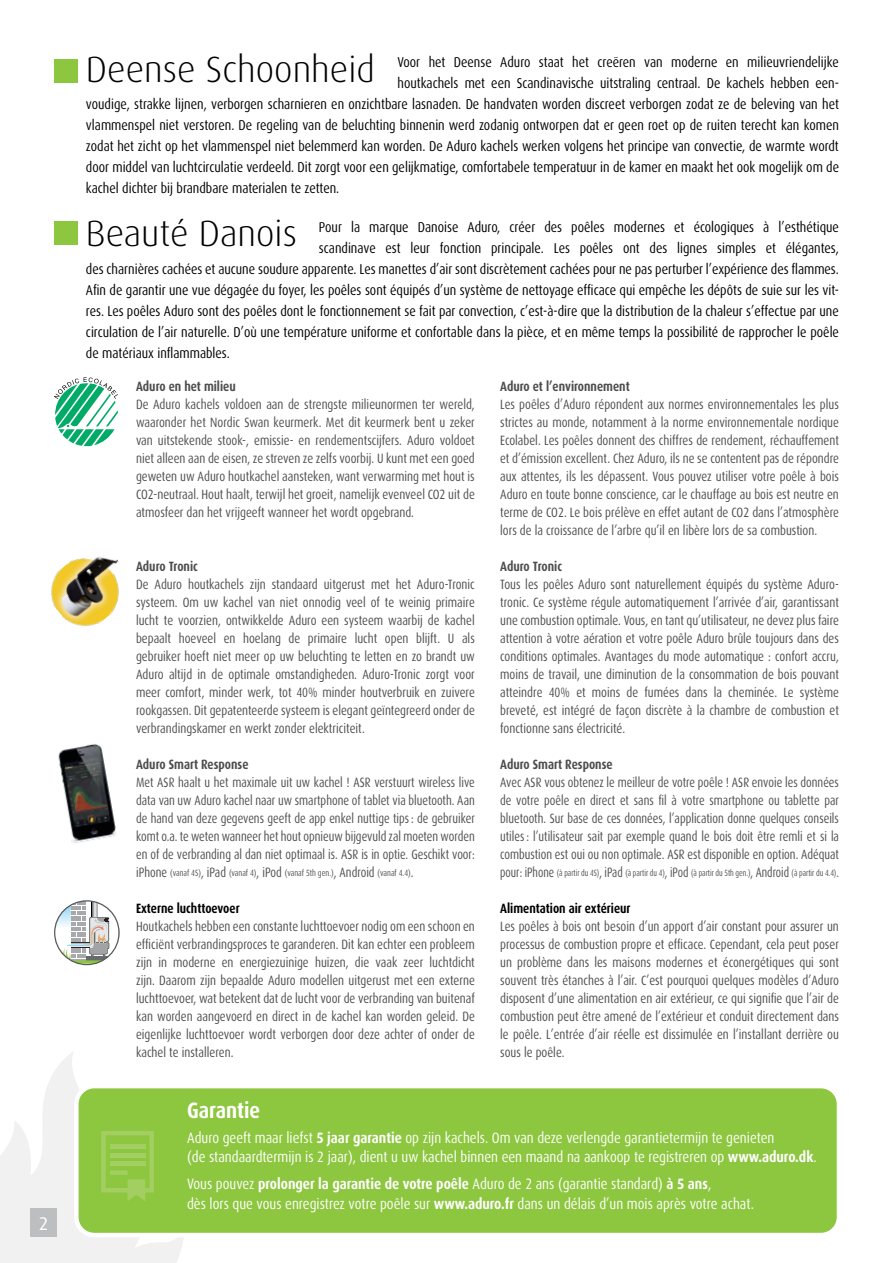
<style>
.page{position:relative;width:893px;height:1263px;background:#fff}
.page>*{position:absolute;margin:0;border:0;box-sizing:border-box;transform-origin:0 0}
.t1{font:300 36.45px "Dax";color:#000}
.t2{font:700 22.2px "Dax";color:#fff;scale:.87 1}
.t3{font:18.3px "Dax";color:#fff}
.t4{font:15px/19.5px "Dax";color:#fff;scale:.87 1}
.t5{font:14.25px "Dax";color:#000;scale:.86 1}
.t6{font:13.5px/18px "Dax";color:#4d4d4f;text-align:justify;scale:.83 1}
.t7{font:13.5px/18px "Dax";color:#4d4d4f;text-align:justify;scale:.8 1}
.t8{font:700 13.5px "Dax";color:#4d4d4f;scale:.83 1}
.t9{font:700 13.5px "Dax";color:#000;scale:.83 1}
.t10{font:9px "Dax";color:#4d4d4f;scale:.76 1}
.t11{font:9px "Dax";color:#4d4d4f;scale:.8 1}
.s1{font-size:13.5px}
.s2{font-weight:700}
</style>
<div class="page">
<img style="left:51px;top:557px;width:68px;height:69px">
<div style="left:54px;top:222px;width:23px;height:23px;background:#8dc63f"></div>
<div style="left:54px;top:60px;width:23px;height:23px;background:#8dc63f"></div>
<svg style="left:54px;top:377px;width:64px;height:69px"></svg>
<img style="left:58px;top:744px;width:58px;height:99px">
<div style="left:76px;top:1086px;width:763px;height:149px;background:#8dc63f;border-radius:18px"></div>
<div style="left:74px;top:1084px;width:767px;height:153px;border:4px solid #fff;border-radius:18px"></div>
<svg style="left:0;top:1052px;width:185px;height:211px"></svg>
<svg style="left:55px;top:901px;width:64px;height:63px"></svg>
<div style="left:54px;top:900px;width:66px;height:65px;border:1px solid #58595b;border-radius:50%"></div>
<h3 class="t3" style="left:39px;top:1214px;width:11px">2</h3>
<h1 class="t1" style="left:86px;top:50px;width:290px">Deense Schoonheid</h1>
<p class="t5" style="left:397px;top:54px;width:515px">Voor het Deense Aduro staat het creëren van moderne en milieuvriendelijke</p>
<p class="t5" style="left:397px;top:75px;width:515px">houtkachels met een Scandinavische uitstraling centraal. De kachels hebben een-</p>
<p class="t5" style="left:86px;top:96px;width:877px">voudige, strakke lijnen, verborgen scharnieren en onzichtbare lasnaden. De handvaten worden discreet verborgen zodat ze de beleving van het</p>
<p class="t5" style="left:86px;top:117px;width:877px">vlammenspel niet verstoren. De regeling van de beluchting binnenin werd zodanig ontworpen dat er geen roet op de ruiten terecht kan komen</p>
<p class="t5" style="left:86px;top:138px;width:877px">zodat het zicht op het vlammenspel niet belemmerd kan worden. De Aduro kachels werken volgens het principe van convectie, de warmte wordt</p>
<p class="t5" style="left:86px;top:159px;width:877px">door middel van luchtcirculatie verdeeld. Dit zorgt voor een gelijkmatige, comfortabele temperatuur in de kamer en maakt het ook mogelijk om de</p>
<p class="t5" style="left:86px;top:180px;width:296px">kachel dichter bij brandbare materialen te zetten.</p>
<h1 class="t1" style="left:86px;top:214px;width:213px">Beauté Danois</h1>
<p class="t5" style="left:319px;top:219px;width:606px">Pour la marque Danoise Aduro, créer des poêles modernes et écologiques à l’esthétique</p>
<p class="t5" style="left:319px;top:240px;width:606px">scandinave est leur fonction principale. Les poêles ont des lignes simples et élégantes,</p>
<p class="t5" style="left:86px;top:261px;width:877px">des charnières cachées et aucune soudure apparente. Les manettes d’air sont discrètement cachées pour ne pas perturber l’expérience des flammes.</p>
<p class="t5" style="left:86px;top:282px;width:877px">Afin de garantir une vue dégagée du foyer, les poêles sont équipés d’un système de nettoyage efficace qui empêche les dépôts de suie sur les vit-</p>
<p class="t5" style="left:86px;top:303px;width:877px">res. Les poêles Aduro sont des poêles dont le fonctionnement se fait par convection, c’est-à-dire que la distribution de la chaleur s’effectue par une</p>
<p class="t5" style="left:86px;top:324px;width:877px">circulation de l’air naturelle. D’où une température uniforme et confortable dans la pièce, et en même temps la possibilité de rapprocher le poêle</p>
<p class="t5" style="left:86px;top:345px;width:169px">de matériaux inflammables.</p>
<p class="t8" style="left:136px;top:379px;width:122px">Aduro en het milieu</p>
<p class="t6" style="left:136px;top:395px;width:410px">De Aduro kachels voldoen aan de strengste milieunormen ter wereld, waaronder het Nordic Swan keurmerk. Met dit keurmerk bent u zeker van uitstekende stook-, emissie- en rendementscijfers. Aduro voldoet niet alleen aan de eisen, ze streven ze zelfs voorbij. U kunt met een goed geweten uw Aduro houtkachel aansteken, want verwarming met hout is CO2-neutraal. Hout haalt, terwijl het groeit, namelijk evenveel CO2 uit de atmosfeer dan het vrijgeeft wanneer het wordt opgebrand.</p>
<p class="t8" style="left:136px;top:559px;width:76px">Aduro Tronic</p>
<p class="t6" style="left:136px;top:575px;width:410px">De Aduro houtkachels zijn standaard uitgerust met het Aduro-Tronic systeem. Om uw kachel van niet onnodig veel of te weinig primaire lucht te voorzien, ontwikkelde Aduro een systeem waarbij de kachel bepaalt hoeveel en hoelang de primaire lucht open blijft. U als gebruiker hoeft niet meer op uw beluchting te letten en zo brandt uw Aduro altijd in de optimale omstandigheden. Aduro-Tronic zorgt voor meer comfort, minder werk, tot 40% minder houtverbruik en zuivere rookgassen. Dit gepatenteerde systeem is elegant geïntegreerd onder de verbrandingskamer en werkt zonder elektriciteit.</p>
<p class="t8" style="left:136px;top:757px;width:137px">Aduro Smart Response</p>
<p class="t7" style="left:136px;top:773px;width:425px">Met ASR haalt u het maximale uit uw kachel ! ASR verstuurt wireless live data van uw Aduro kachel naar uw smartphone of tablet via bluetooth. Aan de hand van deze gegevens geeft de app enkel nuttige tips : de gebruiker komt o.a. te weten wanneer het hout opnieuw bijgevuld zal moeten worden en of de verbranding al dan niet optimaal is. ASR is in optie. Geschikt voor:</p>
<p class="t11" style="left:136px;top:868px;width:348px"><span class="s1">iPhone</span> (vanaf 4S)<span class="s1">, iPad</span> (vanaf 4)<span class="s1">, iPod</span> (vanaf 5th gen.)<span class="s1">, Android</span> (vanaf 4.4)<span class="s1">.</span></p>
<p class="t9" style="left:136px;top:901px;width:126px">Externe luchttoevoer</p>
<p class="t6" style="left:136px;top:917px;width:410px">Houtkachels hebben een constante luchttoevoer nodig om een schoon en efficiënt verbrandingsproces te garanderen. Dit kan echter een probleem zijn in moderne en energiezuinige huizen, die vaak zeer luchtdicht zijn. Daarom zijn bepaalde Aduro modellen uitgerust met een externe luchttoevoer, wat betekent dat de lucht voor de verbranding van buitenaf kan worden aangevoerd en direct in de kachel kan worden geleid. De eigenlijke luchttoevoer wordt verborgen door deze achter of onder de kachel te installeren.</p>
<h2 class="t2" style="left:187px;top:1098px;width:86px">Garantie</h2>
<p class="t8" style="left:500px;top:379px;width:158px">Aduro et l’environnement</p>
<p class="t6" style="left:500px;top:395px;width:410px">Les poêles d’Aduro répondent aux normes environnementales les plus strictes au monde, notamment à la norme environnementale nordique Ecolabel. Les poêles donnent des chiffres de rendement, réchauffement et d’émission excellent. Chez Aduro, ils ne se contentent pas de répondre aux attentes, ils les dépassent. Vous pouvez utiliser votre poêle à bois Aduro en toute bonne conscience, car le chauffage au bois est neutre en terme de CO2. Le bois prélève en effet autant de CO2 dans l’atmosphère lors de la croissance de l’arbre qu’il en libère lors de sa combustion.</p>
<p class="t8" style="left:500px;top:559px;width:76px">Aduro Tronic</p>
<p class="t6" style="left:500px;top:575px;width:410px">Tous les poêles Aduro sont naturellement équipés du système Aduro&shy;tronic. Ce système régule automatiquement l’arrivée d’air, garantissant une combustion optimale. Vous, en tant qu’utilisateur, ne devez plus faire attention à votre aération et votre poêle Aduro brûle toujours dans des conditions optimales. Avantages du mode automatique : confort accru, moins de travail, une diminution de la consommation de bois pouvant atteindre 40% et moins de fumées dans la cheminée. Le système breveté, est intégré de façon discrète à la chambre de combustion et fonctionne sans électricité.</p>
<p class="t8" style="left:500px;top:756px;width:137px">Aduro Smart Response</p>
<p class="t7" style="left:500px;top:773px;width:425px">Avec ASR vous obtenez le meilleur de votre poêle ! ASR envoie les données de votre poêle en direct et sans fil à votre smartphone ou tablette par bluetooth. Sur base de ces données, l’application donne quelques conseils utiles : l’utilisateur sait par exemple quand le bois doit être remli et si la combustion est oui ou non optimale. ASR est disponible en option. Adéquat</p>
<p class="t10" style="left:500px;top:868px;width:447px"><span class="s1">pour: iPhone</span> (à partir du 4S)<span class="s1">, iPad</span> (à partir du 4)<span class="s1">, iPod</span> (à partir du 5th gen.)<span class="s1">, Android</span> (à partir du 4.4)<span class="s1">.</span></p>
<p class="t9" style="left:500px;top:901px;width:159px">Alimentation air extérieur</p>
<p class="t6" style="left:500px;top:917px;width:410px">Les poêles à bois ont besoin d’un apport d’air constant pour assurer un processus de combustion propre et efficace. Cependant, cela peut poser un problème dans les maisons modernes et éconergétiques qui sont souvent très étanches à l’air. C’est pourquoi quelques modèles d’Aduro disposent d’une alimentation en air extérieur, ce qui signifie que l’air de combustion peut être amené de l’extérieur et conduit directement dans le poêle. L’entrée d’air réelle est dissimulée en l’installant derrière ou sous le poêle.</p>
<p class="t4" style="left:187px;top:1128px;width:725px">Aduro geeft maar liefst <span class="s2">5 jaar garantie</span> op zijn kachels. Om van deze verlengde garantietermijn te genieten<br>(de standaardtermijn is 2 jaar), dient u uw kachel binnen een maand na aankoop te registreren op <span class="s2">www.aduro.dk</span>.</p>
<p class="t4" style="left:187px;top:1174px;width:653px">Vous pouvez <span class="s2">prolonger la garantie de votre poêle</span> Aduro de 2 ans (garantie standard) <span class="s2">à 5 ans</span>,<br>dès lors que vous enregistrez votre poêle sur <span class="s2">www.aduro.fr</span> dans un délais d’un mois après votre achat.</p>
</div>
